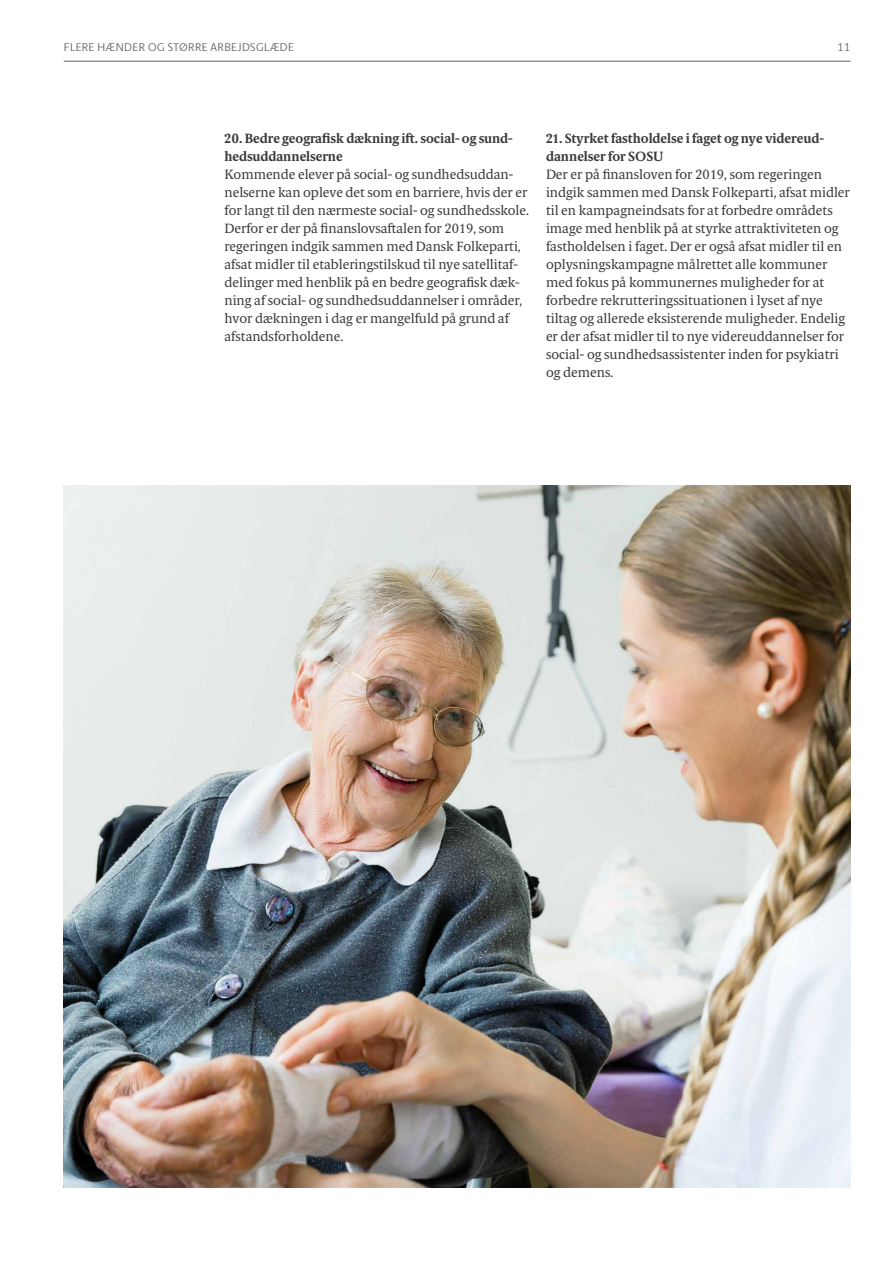
<style>
.page{position:relative;width:893px;height:1263px;background:#fff}
.page>*{position:absolute;margin:0;border:0;box-sizing:border-box;transform-origin:0 0}
.t1{font:13.5px/18px "Berlingske Serif Text";letter-spacing:-.005em;color:#3b3b3a}
.t2{font:700 13.5px/18px "Berlingske Serif Text";letter-spacing:-.005em;color:#3b3b3a}
.t3{font:11.25px "Berlingske Sans";letter-spacing:.04em;color:#636362}
</style>
<div class="page">
<img style="left:64px;top:485px;width:786px;height:702px">
<hr style="left:64px;top:61px;width:786px;height:1px;background:#636362">
<p class="t3" style="left:64px;top:39px;width:231px">FLERE HÆNDER OG STØRRE ARBEJDSGLÆDE</p>
<p class="t3" style="left:838px;top:39px;width:14px">11</p>
<p class="t2" style="left:225px;top:129px;width:290px">20. Bedre geografisk dækning ift. social- og sund&shy;hedsuddannelserne</p>
<p class="t1" style="left:225px;top:165px;width:306px">Kommende elever på social- og sundhedsuddan&shy;nelserne kan opleve det som en barriere, hvis der er for langt til den nærmeste social- og sundhedsskole.<br>Derfor er der på finanslovsaftalen for 2019, som regeringen indgik sammen med Dansk Folkeparti, afsat midler til etableringstilskud til nye satellitaf&shy;delinger med henblik på en bedre geografisk dæk&shy;ning af social- og sundhedsuddannelser i områder, hvor dækningen i dag er mangelfuld på grund af afstandsforholdene.</p>
<p class="t2" style="left:546px;top:129px;width:279px">21. Styrket fastholdelse i faget og nye videreud&shy;dannelser for SOSU</p>
<p class="t1" style="left:546px;top:165px;width:305px">Der er på finansloven for 2019, som regeringen indgik sammen med Dansk Folkeparti, afsat midler til en kampagneindsats for at forbedre områdets image med henblik på at styrke attraktiviteten og fastholdelsen i faget. Der er også afsat midler til en oplysningskampagne målrettet alle kommuner med fokus på kommunernes muligheder for at forbedre rekrutteringssituationen i lyset af nye tiltag og allerede eksisterende muligheder. Endelig er der afsat midler til to nye videreuddannelser for social- og sundhedsassistenter inden for psykiatri og demens.</p>
</div>
